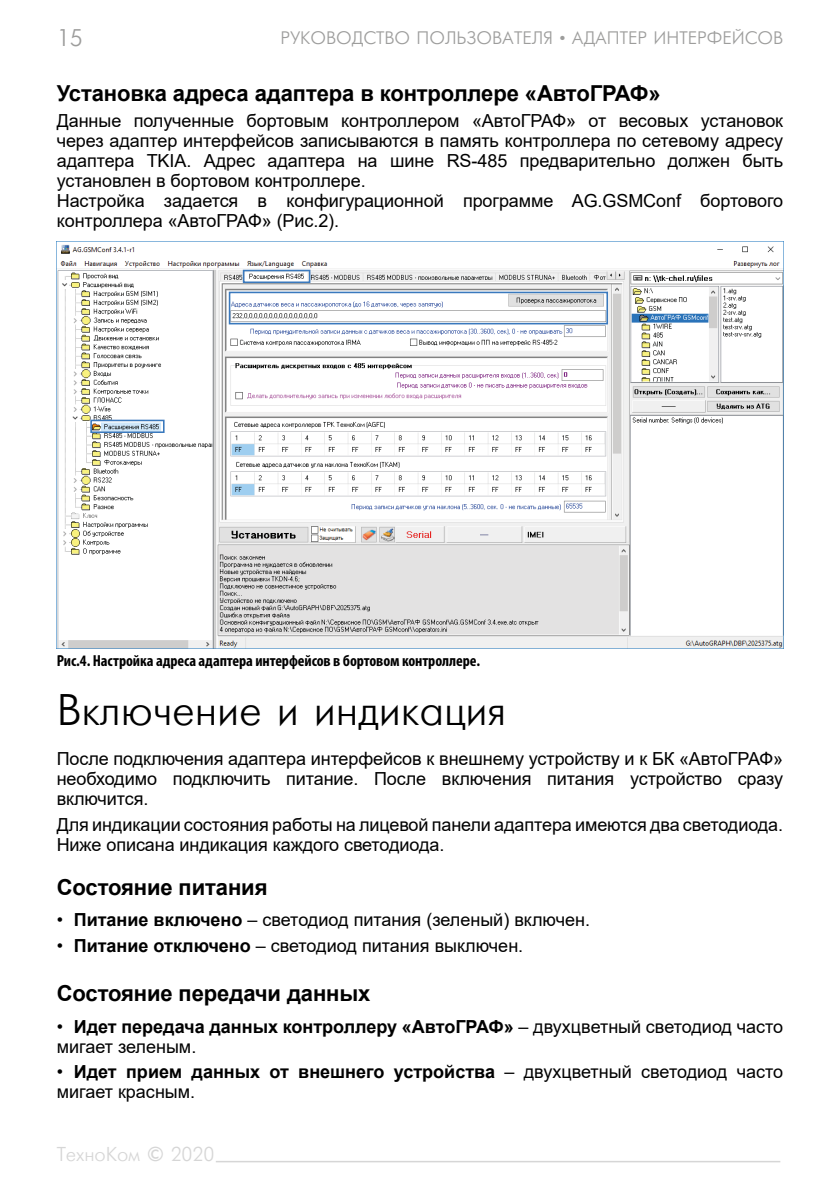
<style>
.page{position:relative;width:840px;height:1191px;background:#fff}
.page>*{position:absolute;margin:0;border:0;box-sizing:border-box;transform-origin:0 0}
.t1{font:44px "Futuris Cyrillic";letter-spacing:-.005em;color:#000}
.t2{font:24px "Futuris Cyrillic";color:#9d9d9c}
.t3{font:700 22px "Arial";letter-spacing:-.005em;color:#000}
.t4{font:20px "Futuris Cyrillic";letter-spacing:-.005em;color:#d6d6d6}
.t5{font:18px/20px "Arial";letter-spacing:-.005em;color:#000}
.t6{font:18px "Futuris Cyrillic";color:#9d9d9c}
.t7{font:700 condensed 16px "Myriad Pro";letter-spacing:-.005em;color:#000}
.s1{font-weight:700}
</style>
<div class="page">
<hr style="left:216px;top:1160px;width:563px;height:2px;background:#d6d6d6">
<img style="left:57px;top:241px;width:725px;height:407px">
<div style="left:243px;top:270px;width:67px;height:13px;border:2px solid #3a79bd"></div>
<div style="left:90px;top:420px;width:74px;height:13px;border:2px solid #3a79bd"></div>
<div style="left:229px;top:292px;width:378px;height:32px;border:2px solid #3a79bd"></div>
<h2 class="t2" style="left:57px;top:26px;width:28px">15</h2>
<p class="t6" style="left:280px;top:29px;width:504px">РУКОВОДСТВО ПОЛЬЗОВАТЕЛЯ • АДАПТЕР ИНТЕРФЕЙСОВ</p>
<p class="t3" style="left:57px;top:78px;width:605px">Установка адреса адаптера в контроллере «АвтоГРАФ»</p>
<p class="t5" style="left:57px;top:110px;width:727px">Данные полученные бортовым контроллером «АвтоГРАФ» от весовых установок через адаптер интерфейсов записываются в память контроллера по сетевому адресу адаптера TKIA. Адрес адаптера на шине RS-485 предварительно должен быть установлен в бортовом контроллере.<br>Настройка задается в конфигурационной программе AG.GSMConf бортового контроллера «АвтоГРАФ» (Рис.2).</p>
<p class="t7" style="left:57px;top:650px;width:424px">Рис.4. Настройка адреса адаптера интерфейсов в бортовом контроллере.</p>
<h1 class="t1" style="left:57px;top:687px;width:451px">Включение и индикация</h1>
<p class="t5" style="left:57px;top:748px;width:727px;text-align:justify">После подключения адаптера интерфейсов к внешнему устройству и к БК «АвтоГРАФ» необходимо подключить питание. После включения питания устройство сразу включится.</p>
<p class="t5" style="left:57px;top:814px;width:727px">Для индикации состояния работы на лицевой панели адаптера имеются два светодиода.<br>Ниже описана индикация каждого светодиода.</p>
<p class="t3" style="left:57px;top:871px;width:212px">Состояние питания</p>
<p class="t5" style="left:57px;top:909px;width:534px">• <span class="s1">Питание включено</span> – светодиод питания (зеленый) включен.</p>
<p class="t5" style="left:57px;top:935px;width:468px">• <span class="s1">Питание отключено</span> – светодиод питания выключен.</p>
<p class="t3" style="left:57px;top:978px;width:315px">Состояние передачи данных</p>
<p class="t5" style="left:57px;top:1016px;width:727px">• <span class="s1">Идет передача данных контроллеру «АвтоГРАФ»</span> – двухцветный светодиод часто мигает зеленым.</p>
<p class="t5" style="left:57px;top:1062px;width:727px">• <span class="s1">Идет прием данных от внешнего устройства</span> – двухцветный светодиод часто мигает красным.</p>
<p class="t4" style="left:57px;top:1143px;width:159px">ТехноKом © 2020</p>
</div>
